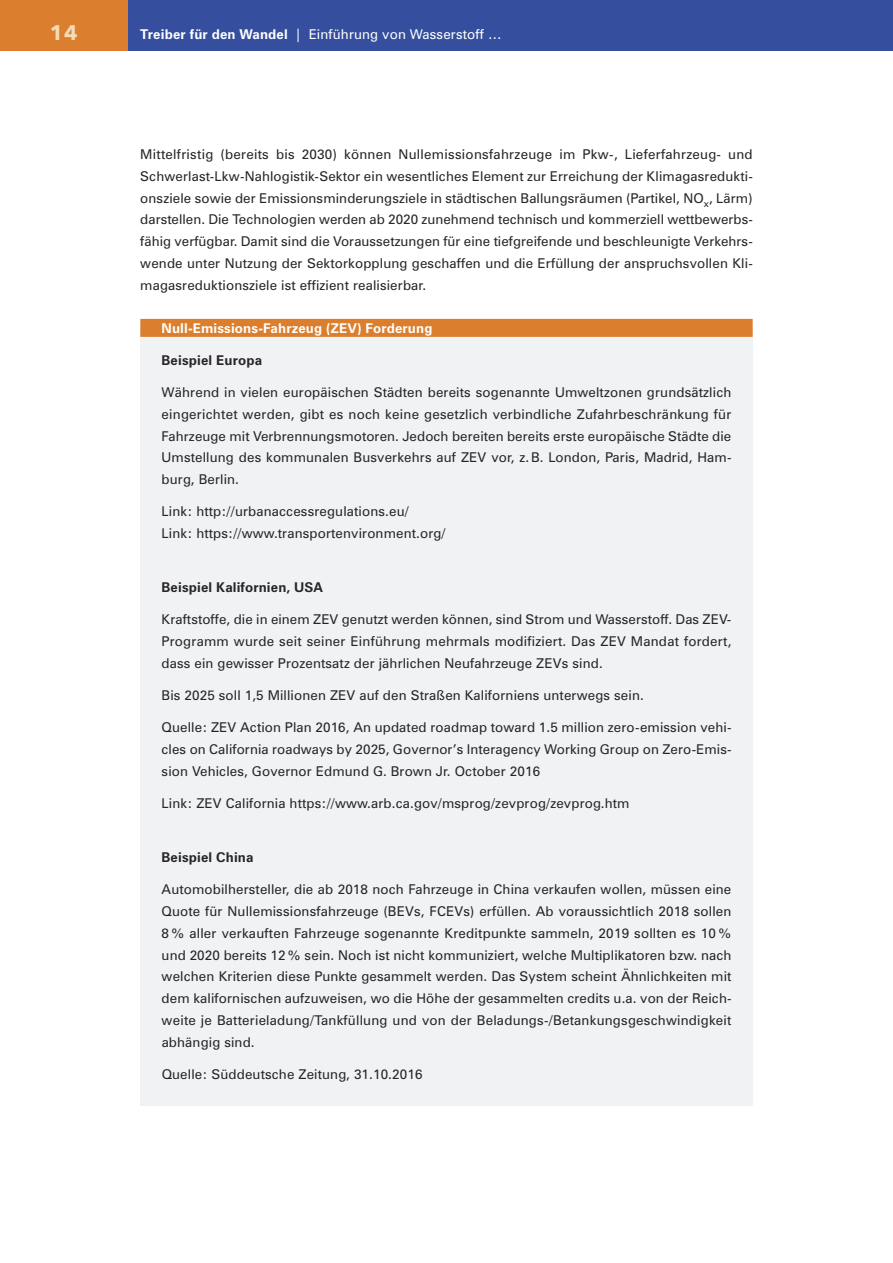
<style>
.page{position:relative;width:893px;height:1263px;background:#fff}
.page>*{position:absolute;margin:0;border:0;box-sizing:border-box;transform-origin:0 0}
.t1{font:700 21px "Avenir Next LT Pro";color:#f5dbb7}
.t2{font:13.5px/21.8px "Zurich BT";letter-spacing:.01em;color:#272526;text-align:justify}
.t3{font:700 13.5px "Zurich BT";letter-spacing:.01em;color:#272526}
.t4{font:13.5px "Zurich BT";letter-spacing:.01em;color:#fff}
.t5{font:700 13.5px "Zurich BT";letter-spacing:.01em;color:#fff}
.s1{font-weight:700}
</style>
<div class="page">
<div style="left:140px;top:328px;width:613px;height:778px;background:#f0f2f3"></div>
<div style="left:140px;top:319px;width:613px;height:18px;background:#db7f2e"></div>
<div style="left:128px;top:0;width:765px;height:51px;background:#354e9e"></div>
<div style="left:0;top:0;width:128px;height:51px;background:#db7f2e"></div>
<h1 class="t1" style="left:50px;top:25px;width:29px">14</h1>
<p class="t4" style="left:140px;top:27px;width:363px"><span class="s1">Treiber für den Wandel</span> | Einführung von Wasserstoff …</p>
<p class="t2" style="left:140px;top:144px;width:614px">Mittelfristig (bereits bis 2030) können Nullemissionsfahrzeuge im Pkw-, Lieferfahrzeug- und Schwerlast-Lkw-Nahlogistik-Sektor ein wesentliches Element zur Erreichung der Klimagasredukti&shy;onsziele sowie der Emissionsminderungsziele in städtischen Ballungsräumen (Partikel, NO<sub>x</sub>, Lärm) darstellen. Die Technologien werden ab 2020 zunehmend technisch und kommerziell wettbewerbs&shy;fähig verfügbar. Damit sind die Voraussetzungen für eine tiefgreifende und beschleunigte Verkehrs&shy;wende unter Nutzung der Sektorkopplung geschaffen und die Erfüllung der anspruchsvollen Kli&shy;magasreduktionsziele ist effizient realisierbar.</p>
<p class="t5" style="left:162px;top:320px;width:272px">Null-Emissions-Fahrzeug (ZEV) Forderung</p>
<p class="t3" style="left:162px;top:352px;width:102px">Beispiel Europa</p>
<p class="t2" style="left:162px;top:382px;width:571px">Während in vielen europäischen Städten bereits sogenannte Umweltzonen grundsätzlich eingerichtet werden, gibt es noch keine gesetzlich verbindliche Zufahrbeschränkung für Fahrzeuge mit Verbrennungsmotoren. Jedoch bereiten bereits erste europäische Städte die Umstellung des kommunalen Busverkehrs auf ZEV vor, z.B. London, Paris, Madrid, Ham&shy;burg, Berlin.</p>
<p class="t2" style="left:162px;top:501px;width:286px">Link: http://urbanaccessregulations.eu/<br>Link: https://www.transportenvironment.org/</p>
<p class="t3" style="left:162px;top:580px;width:163px">Beispiel Kalifornien, USA</p>
<p class="t2" style="left:162px;top:609px;width:571px">Kraftstoffe, die in einem ZEV genutzt werden können, sind Strom und Wasserstoff. Das ZEV-Programm wurde seit seiner Einführung mehrmals modifiziert. Das ZEV Mandat fordert, dass ein gewisser Prozentsatz der jährlichen Neufahrzeuge ZEVs sind.</p>
<p class="t2" style="left:162px;top:685px;width:484px">Bis 2025 soll 1,5 Millionen ZEV auf den Straßen Kaliforniens unterwegs sein.</p>
<p class="t2" style="left:162px;top:717px;width:572px">Quelle: ZEV Action Plan 2016, An updated roadmap toward 1.5 million zero-emission vehi&shy;cles on California roadways by 2025, Governor’s Interagency Working Group on Zero-Emis&shy;sion Vehicles, Governor Edmund G. Brown Jr. October 2016</p>
<p class="t2" style="left:162px;top:793px;width:470px">Link: ZEV California https://www.arb.ca.gov/msprog/zevprog/zevprog.htm</p>
<p class="t3" style="left:162px;top:850px;width:93px">Beispiel China</p>
<p class="t2" style="left:162px;top:879px;width:571px">Automobilhersteller, die ab 2018 noch Fahrzeuge in China verkaufen wollen, müssen eine Quote für Nullemissionsfahrzeuge (BEVs, FCEVs) erfüllen. Ab voraussichtlich 2018 sollen 8% aller verkauften Fahrzeuge sogenannte Kreditpunkte sammeln, 2019 sollten es 10% und 2020 bereits 12% sein. Noch ist nicht kommuniziert, welche Multiplikatoren bzw. nach welchen Kriterien diese Punkte gesammelt werden. Das System scheint Ähnlichkeiten mit dem kalifornischen aufzuweisen, wo die Höhe der gesammelten credits u.a. von der Reich&shy;weite je Batterieladung/Tankfüllung und von der Beladungs-/Betankungsgeschwindigkeit abhängig sind.</p>
<p class="t2" style="left:162px;top:1063px;width:262px">Quelle: Süddeutsche Zeitung, 31.10.2016</p>
</div>
